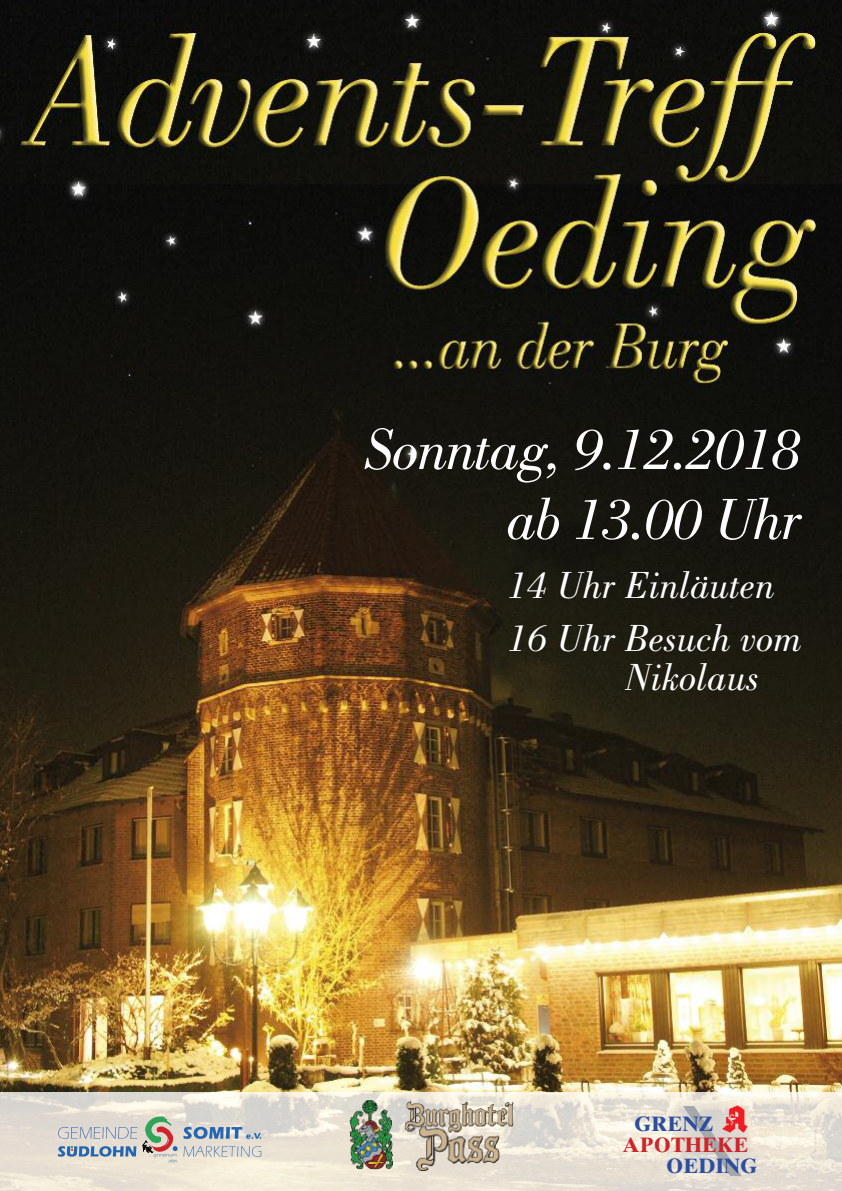
<style>
.page{position:relative;width:842px;height:1191px;background:#fff}
.page>*{position:absolute;margin:0;border:0;box-sizing:border-box;transform-origin:0 0}
.t1{font:italic 60px/70px "Bodoni";letter-spacing:-.025em;color:#fff;text-align:right}
.t2{font:italic 39px/53px "Bodoni";color:#fff}
.t3{font:700 20.8px "Times Ten";color:#2d4e9e}
.t4{font:700 20.8px "Times Ten";color:#cc262a}
</style>
<div class="page">
<img style="left:0;top:0;width:842px;height:1091px">
<div style="left:0;top:1091px;width:842px;height:100px;background:#fff;opacity:.8"></div>
<svg style="left:58px;top:1126px;width:79px;height:12px"></svg>
<svg style="left:143px;top:1117px;width:118px;height:45px;background:#c3c4bf"></svg>
<svg style="left:58px;top:1146px;width:78px;height:10px"></svg>
<svg style="left:683px;top:1106px;width:59px;height:70px;background:#d0cdc8"></svg>
<img style="left:721px;top:1106px;width:27px;height:27px">
<img style="left:404px;top:1100px;width:112px;height:72px">
<img style="left:349px;top:1100px;width:43px;height:69px">
<h1 class="t1" style="left:364px;top:420px;width:439px">Sonntag, 9.12.2018 ab 13.00 Uhr</h1>
<p class="t2" style="left:508px;top:562px;width:295px">14 Uhr Einläuten<br>16 Uhr Besuch vom</p>
<p class="t2" style="left:625px;top:654px;width:136px">Nikolaus</p>
<p class="t3" style="left:634px;top:1117px;width:81px">GRENZ</p>
<p class="t4" style="left:623px;top:1137px;width:127px">APOTHEKE</p>
<p class="t3" style="left:666px;top:1158px;width:93px">OEDING</p>
</div>
